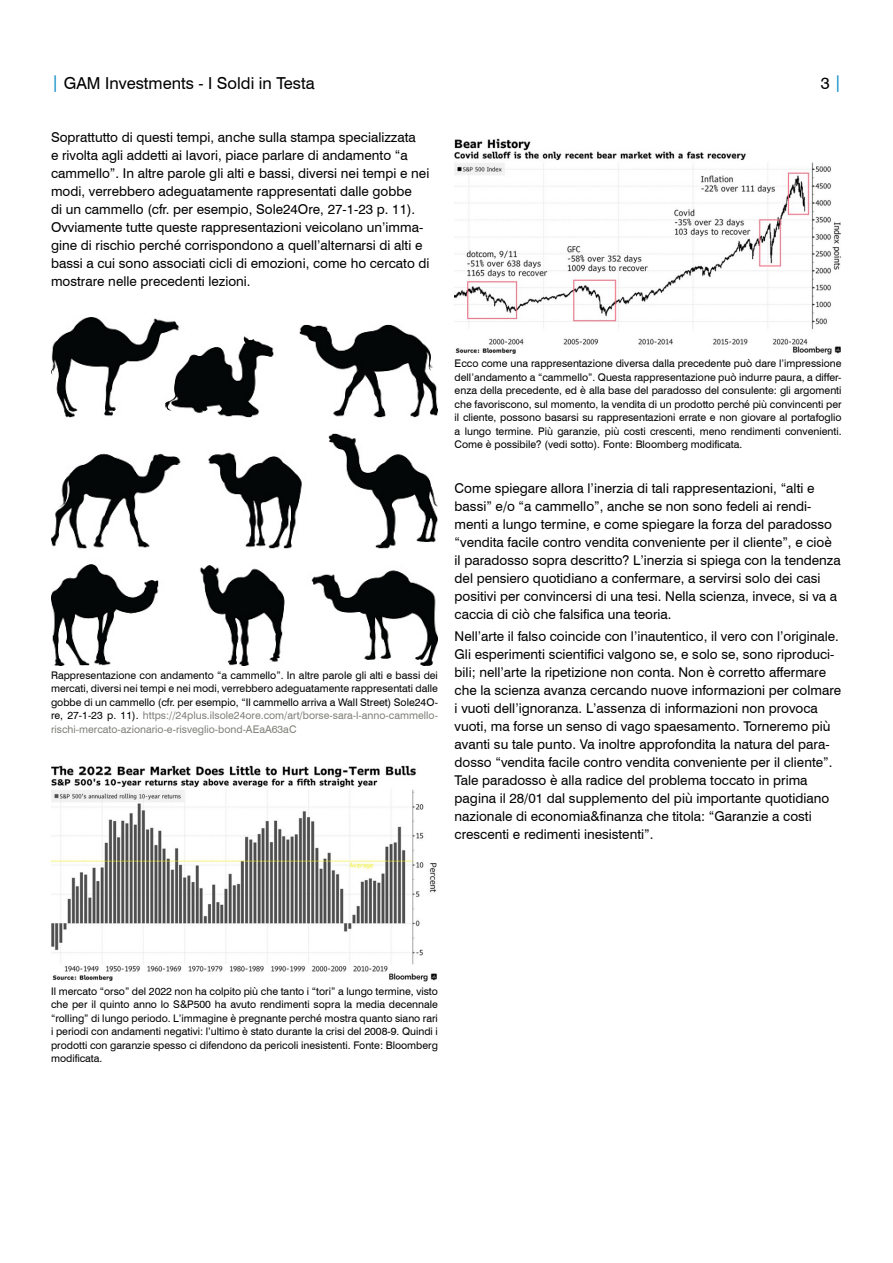
<style>
.page{position:relative;width:893px;height:1263px;background:#fff}
.page>*{position:absolute;margin:0;border:0;box-sizing:border-box;transform-origin:0 0}
.t1{font:16.5px "Swiss 721 BT";color:#000}
.DISCLAIMER{font:13.5px/18px "Swiss 721 BT";color:#000}
.DISCLAIMER-2{font:10.5px/13.5px "Swiss 721 BT";color:#000;text-align:justify}
.s1{color:#0087c7}
.s2{color:#81807a}
</style>
<div class="page">
<img style="left:51px;top:317px;width:387px;height:348px">
<img style="left:51px;top:765px;width:386px;height:216px">
<img style="left:455px;top:138px;width:386px;height:216px">
<p class="t1" style="left:51px;top:73px;width:265px"><span class="s1">|</span> GAM Investments - I Soldi in Testa</p>
<p class="t1" style="left:821px;top:73px;width:22px">3 <span class="s1">|</span></p>
<p class="DISCLAIMER" style="left:51px;top:128px;width:380px">Soprattutto di questi tempi, anche sulla stampa specializzata<br>e rivolta agli addetti ai lavori, piace parlare di andamento “a cammello”. In altre parole gli alti e bassi, diversi nei tempi e nei modi, verrebbero adeguatamente rappresentati dalle gobbe<br>di un cammello (cfr. per esempio, Sole24Ore, 27-1-23 p. 11).<br>Ovviamente tutte queste rappresentazioni veicolano un’imma&shy;gine di rischio perché corrispondono a quell’alternarsi di alti e bassi a cui sono associati cicli di emozioni, come ho cercato di mostrare nelle precedenti lezioni.</p>
<p class="DISCLAIMER-2" style="left:51px;top:668px;width:388px">Rappresentazione con andamento “a cammello”. In altre parole gli alti e bassi dei mercati, diversi nei tempi e nei modi, verrebbero adeguatamente rappresentati dalle gobbe di un cammello (cfr. per esempio, “Il cammello arriva a Wall Street) Sole24O&shy;re, 27-1-23 p. 11). <span class="s2">https://24plus.ilsole24ore.com/art/borse-sara-l-anno-cammello&shy;rischi-mercato-azionario-e-risveglio-bond-AEaA63aC</span></p>
<p class="DISCLAIMER-2" style="left:455px;top:357px;width:388px">Ecco come una rappresentazione diversa dalla precedente può dare l’impressione dell’andamento a “cammello”. Questa rappresentazione può indurre paura, a differ&shy;enza della precedente, ed è alla base del paradosso del consulente: gli argomenti che favoriscono, sul momento, la vendita di un prodotto perché più convincenti per il cliente, possono basarsi su rappresentazioni errate e non giovare al portafoglio a lungo termine. Più garanzie, più costi crescenti, meno rendimenti convenienti.<br>Come è possibile? (vedi sotto). Fonte: Bloomberg modificata.</p>
<p class="DISCLAIMER" style="left:455px;top:479px;width:388px">Come spiegare allora l’inerzia di tali rappresentazioni, “alti e bassi” e/o “a cammello”, anche se non sono fedeli ai rendi&shy;menti a lungo termine, e come spiegare la forza del paradosso “vendita facile contro vendita conveniente per il cliente”, e cioè il paradosso sopra descritto? L’inerzia si spiega con la tendenza del pensiero quotidiano a confermare, a servirsi solo dei casi positivi per convincersi di una tesi. Nella scienza, invece, si va a caccia di ciò che falsifica una teoria.</p>
<p class="DISCLAIMER" style="left:455px;top:627px;width:388px">Nell’arte il falso coincide con l’inautentico, il vero con l’originale.<br>Gli esperimenti scientifici valgono se, e solo se, sono riproduci&shy;bili; nell’arte la ripetizione non conta. Non è corretto affermare che la scienza avanza cercando nuove informazioni per colmare i vuoti dell’ignoranza. L’assenza di informazioni non provoca vuoti, ma forse un senso di vago spaesamento. Torneremo più avanti su tale punto. Va inoltre approfondita la natura del para&shy;dosso “vendita facile contro vendita conveniente per il cliente”.<br>Tale paradosso è alla radice del problema toccato in prima pagina il 28/01 dal supplemento del più importante quotidiano nazionale di economia&amp;finanza che titola: “Garanzie a costi crescenti e redimenti inesistenti”.</p>
<p class="DISCLAIMER-2" style="left:51px;top:984px;width:388px">Il mercato “orso” del 2022 non ha colpito più che tanto i “tori” a lungo termine, visto che per il quinto anno lo S&amp;P500 ha avuto rendimenti sopra la media decennale “rolling” di lungo periodo. L’immagine è pregnante perché mostra quanto siano rari i periodi con andamenti negativi: l’ultimo è stato durante la crisi del 2008-9. Quindi i prodotti con garanzie spesso ci difendono da pericoli inesistenti. Fonte: Bloomberg modificata.</p>
</div>
